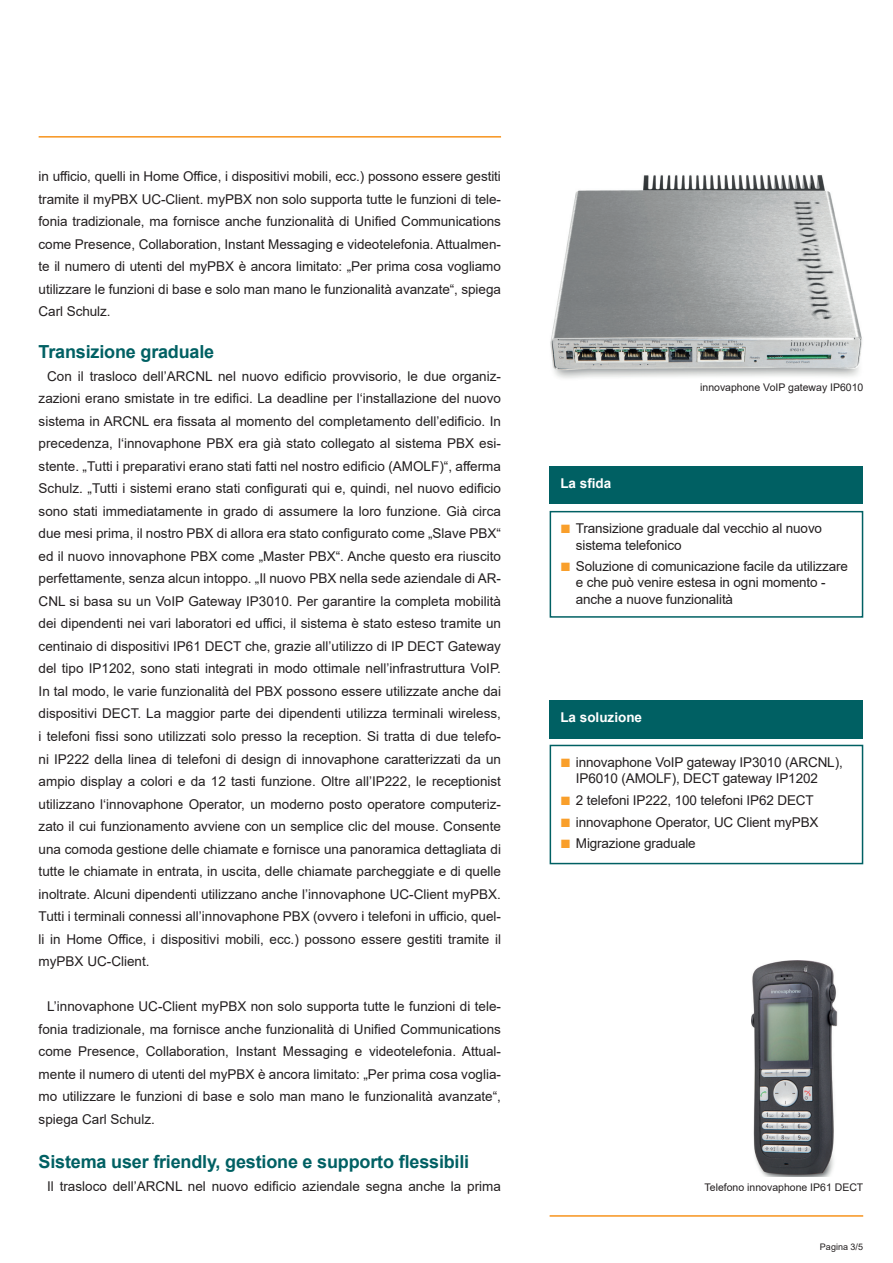
<style>
.page{position:relative;width:893px;height:1263px;background:#fff}
.page>*{position:absolute;margin:0;border:0;box-sizing:border-box;transform-origin:0 0}
.t1{font:700 18px "Arial";letter-spacing:-.01em;color:#006063}
.t2{font:13.5px/22.5px "Arial";letter-spacing:-.01em;color:#231f20;text-align:justify}
.t3{font:700 13.5px "Arial";color:#fff}
.t4{font:10.5px "Arial";color:#231f20}
.t5{font:9px "Arial";color:#231f20}
.s1{font-size:18px;color:#f99f2b}
</style>
<div class="page">
<img style="left:550px;top:175px;width:312px;height:204px">
<hr style="left:39px;top:136px;width:462px;height:2px;background:#f7931d">
<div style="left:550px;top:466px;width:313px;height:38px;background:#006063"></div>
<div style="left:550px;top:511px;width:313px;height:107px;border:2px solid #006063"></div>
<div style="left:550px;top:700px;width:313px;height:38px;background:#006063"></div>
<div style="left:550px;top:745px;width:313px;height:119px;border:2px solid #006063"></div>
<hr style="left:550px;top:1215px;width:313px;height:2px;background:#f7931d">
<img style="left:752px;top:960px;width:86px;height:216px">
<p class="t2" style="left:39px;top:165px;width:464px">in ufficio, quelli in Home Office, i dispositivi mobili, ecc.) possono essere gestiti tramite il myPBX UC-Client. myPBX non solo supporta tutte le funzioni di tele&shy;fonia tradizionale, ma fornisce anche funzionalità di Unified Communications come Presence, Collaboration, Instant Messaging e videotelefonia. Attualmen&shy;te il numero di utenti del myPBX è ancora limitato: „Per prima cosa vogliamo utilizzare le funzioni di base e solo man mano le funzionalità avanzate“, spiega Carl Schulz.</p>
<h1 class="t1" style="left:39px;top:339px;width:177px">Transizione graduale</h1>
<p class="t2" style="left:39px;top:365px;width:464px;text-indent:9px">Con il trasloco dell’ARCNL nel nuovo edificio provvisorio, le due organiz&shy;zazioni erano smistate in tre edifici. La deadline per l‘installazione del nuovo sistema in ARCNL era fissata al momento del completamento dell’edificio. In precedenza, l‘innovaphone PBX era già stato collegato al sistema PBX esi&shy;stente. „Tutti i preparativi erano stati fatti nel nostro edificio (AMOLF)“, afferma Schulz. „Tutti i sistemi erano stati configurati qui e, quindi, nel nuovo edificio sono stati immediatamente in grado di assumere la loro funzione. Già circa due mesi prima, il nostro PBX di allora era stato configurato come „Slave PBX“ ed il nuovo innovaphone PBX come „Master PBX“. Anche questo era riuscito perfettamente, senza alcun intoppo. „Il nuovo PBX nella sede aziendale di AR-CNL si basa su un VoIP Gateway IP3010. Per garantire la completa mobilità dei dipendenti nei vari laboratori ed uffici, il sistema è stato esteso tramite un centinaio di dispositivi IP61 DECT che, grazie all’utilizzo di IP DECT Gateway del tipo IP1202, sono stati integrati in modo ottimale nell’infrastruttura VoIP.<br>In tal modo, le varie funzionalità del PBX possono essere utilizzate anche dai dispositivi DECT. La maggior parte dei dipendenti utilizza terminali wireless, i telefoni fissi sono utilizzati solo presso la reception. Si tratta di due telefo&shy;ni IP222 della linea di telefoni di design di innovaphone caratterizzati da un ampio display a colori e da 12 tasti funzione. Oltre all’IP222, le receptionist utilizzano l‘innovaphone Operator, un moderno posto operatore computeriz&shy;zato il cui funzionamento avviene con un semplice clic del mouse. Consente una comoda gestione delle chiamate e fornisce una panoramica dettagliata di tutte le chiamate in entrata, in uscita, delle chiamate parcheggiate e di quelle inoltrate. Alcuni dipendenti utilizzano anche l’innovaphone UC-Client myPBX.<br>Tutti i terminali connessi all’innovaphone PBX (ovvero i telefoni in ufficio, quel&shy;li in Home Office, i dispositivi mobili, ecc.) possono essere gestiti tramite il myPBX UC-Client.</p>
<p class="t2" style="left:39px;top:995px;width:464px;text-indent:9px">L’innovaphone UC-Client myPBX non solo supporta tutte le funzioni di tele&shy;fonia tradizionale, ma fornisce anche funzionalità di Unified Communications come Presence, Collaboration, Instant Messaging e videotelefonia. Attual&shy;mente il numero di utenti del myPBX è ancora limitato: „Per prima cosa voglia&shy;mo utilizzare le funzioni di base e solo man mano le funzionalità avanzate“, spiega Carl Schulz.</p>
<h1 class="t1" style="left:39px;top:1149px;width:432px">Sistema user friendly, gestione e supporto flessibili</h1>
<p class="t2" style="left:47px;top:1175px;width:455px">Il trasloco dell’ARCNL nel nuovo edificio aziendale segna anche la prima</p>
<p class="t4" style="left:700px;top:380px;width:165px">innovaphone VoIP gateway IP6010</p>
<p class="t3" style="left:560px;top:474px;width:53px">La sfida</p>
<p class="t2" style="left:576px;top:520px;width:248px;line-height:16.2px;text-indent:-16px"><span class="s1">■</span> Transizione graduale dal vecchio al nuovo sistema telefonico</p>
<p class="t2" style="left:576px;top:558px;width:274px;line-height:16.2px;text-align:left;text-indent:-16px"><span class="s1">■</span> Soluzione di comunicazione facile da utilizzare e che può venire estesa in ogni momento - anche a nuove funzionalità</p>
<p class="t3" style="left:560px;top:708px;width:83px">La soluzione</p>
<p class="t2" style="left:576px;top:754px;width:268px;line-height:16.2px;text-indent:-16px"><span class="s1">■</span> innovaphone VoIP gateway IP3010 (ARCNL),<br>IP6010 (AMOLF), DECT gateway IP1202</p>
<p class="t2" style="left:560px;top:789px;width:255px"><span class="s1">■</span> 2 telefoni IP222, 100 telefoni IP62 DECT</p>
<p class="t2" style="left:560px;top:810px;width:260px"><span class="s1">■</span> innovaphone Operator, UC Client myPBX</p>
<p class="t2" style="left:560px;top:832px;width:137px"><span class="s1">■</span> Migrazione graduale</p>
<p class="t4" style="left:705px;top:1180px;width:160px">Telefono innovaphone IP61 DECT</p>
<p class="t5" style="left:820px;top:1241px;width:45px">Pagina 3/5</p>
</div>
